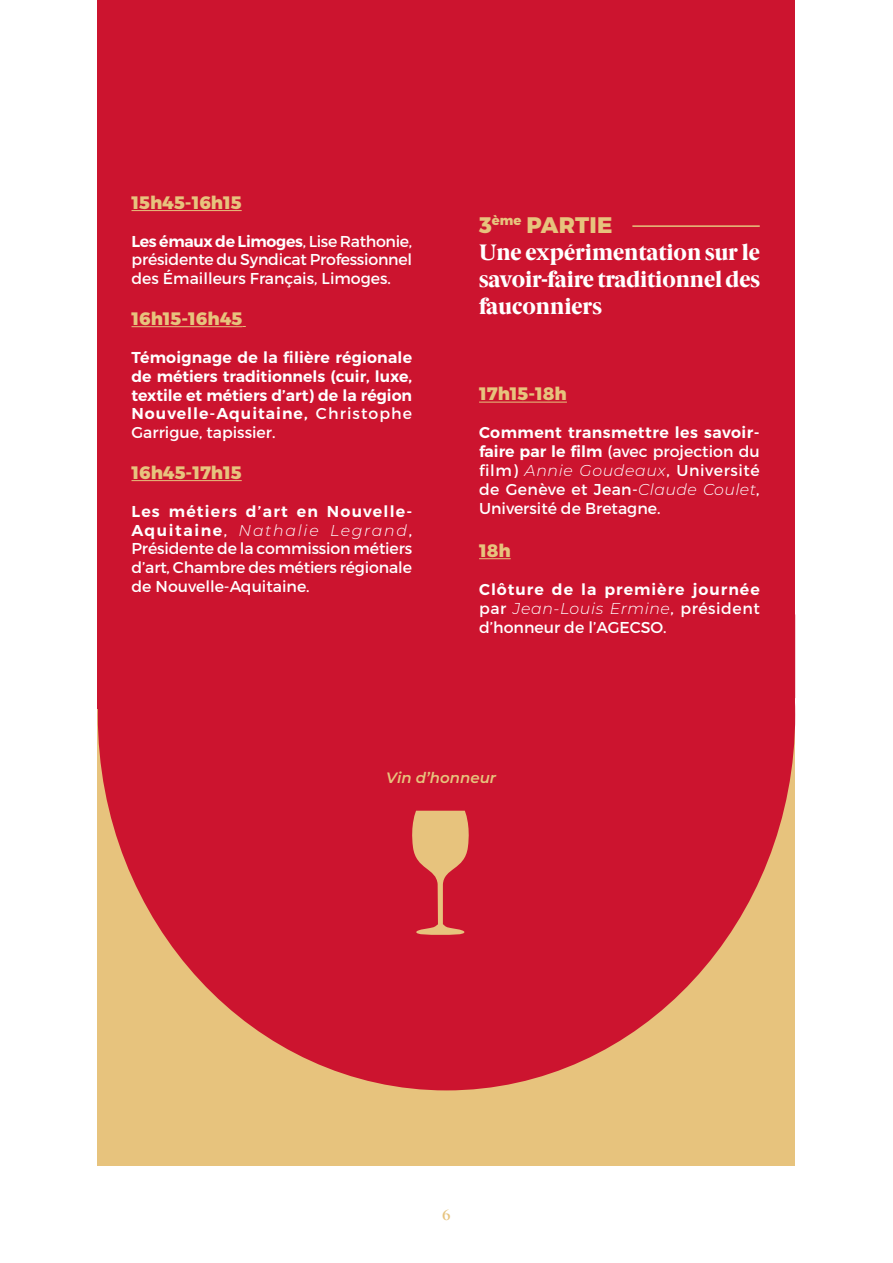
<style>
.page{position:relative;width:893px;height:1263px;background:#fff}
.page>*{position:absolute;margin:0;border:0;box-sizing:border-box;transform-origin:0 0}
.t1{font:800 22.5px/27px "Berlingske Serif";letter-spacing:-.005em;color:#fff;text-align:justify}
.t2{font:800 22.5px "Montserrat";letter-spacing:.01em;color:#e7c37d}
.t3{font:800 18px "Montserrat";color:#e7c37d}
.t4{font:15.75px/18.9px "Montserrat";color:#fff;text-align:justify}
.t5{font:600 15.75px/18.9px "Montserrat";color:#fff;text-align:justify}
.t6{font:italic 600 15px "Montserrat";color:#e7c37d}
.t7{font:15px "Berlingske Serif D Bd";color:#e7c37d}
.s1{font-weight:600}
.s2{font-weight:400}
.s3{font-weight:300;font-style:italic}
</style>
<div class="page">
<div style="left:98px;top:0;width:697px;height:1165px;background:#e7c37d"></div>
<svg style="left:98px;top:708px;width:697px;height:382px;fill:#cc142f"></svg>
<div style="left:98px;top:0;width:697px;height:708px;background:#cc142f"></div>
<hr style="left:131px;top:210px;width:111px;height:1px;background:#e7c37d">
<hr style="left:131px;top:326px;width:111px;height:1px;background:#e7c37d">
<hr style="left:131px;top:480px;width:111px;height:1px;background:#e7c37d">
<svg style="left:410px;top:811px;width:61px;height:124px"></svg>
<hr style="left:479px;top:402px;width:88px;height:1px;background:#e7c37d">
<hr style="left:479px;top:558px;width:32px;height:1px;background:#e7c37d">
<hr style="left:632px;top:225px;width:128px;height:2px;background:#e7c37d">
<p class="t3" style="left:131px;top:191px;width:112px">15h45-16h15</p>
<p class="t4" style="left:131px;top:231px;width:282px"><span class="s1">Les émaux de Limoges</span>, Lise Rathonie, présidente du Syndicat Professionnel des Émailleurs Français, Limoges.</p>
<p class="t3" style="left:131px;top:307px;width:112px">16h15-16h45</p>
<p class="t5" style="left:131px;top:348px;width:282px">Témoignage de la filière régionale de métiers traditionnels (cuir, luxe, textile et métiers d’art) de la région Nouvelle-Aquitaine, <span class="s2">Christophe Garrigue, tapissier.</span></p>
<p class="t3" style="left:131px;top:461px;width:112px">16h45-17h15</p>
<p class="t4" style="left:131px;top:501px;width:282px"><span class="s1">Les métiers d’art en Nouvelle-Aquitaine</span>, <span class="s3">Nathalie Legrand</span>, Présidente de la commission métiers d’art, Chambre des métiers régionale de Nouvelle-Aquitaine.</p>
<h1 class="t2" style="left:479px;top:211px;width:135px">3<sup>ème</sup> PARTIE</h1>
<h1 class="t1" style="left:479px;top:239px;width:282px">Une expérimentation sur le savoir-faire traditionnel des fauconniers</h1>
<p class="t3" style="left:479px;top:383px;width:89px">17h15-18h</p>
<p class="t4" style="left:479px;top:423px;width:282px"><span class="s1">Comment transmettre les savoir&shy;faire par le film</span> (avec projection du film) <span class="s3">Annie Goudeaux</span>, Université de Genève et Jean-<span class="s3">Claude Coulet</span>, Université de Bretagne.</p>
<p class="t3" style="left:479px;top:539px;width:33px">18h</p>
<p class="t4" style="left:479px;top:580px;width:282px"><span class="s1">Clôture de la première journée </span>par <span class="s3">Jean-Louis Ermine</span>, président d’honneur de l’AGECSO.</p>
<p class="t6" style="left:386px;top:767px;width:111px">Vin d’honneur</p>
<p class="t7" style="left:442px;top:1204px;width:10px">6</p>
</div>
